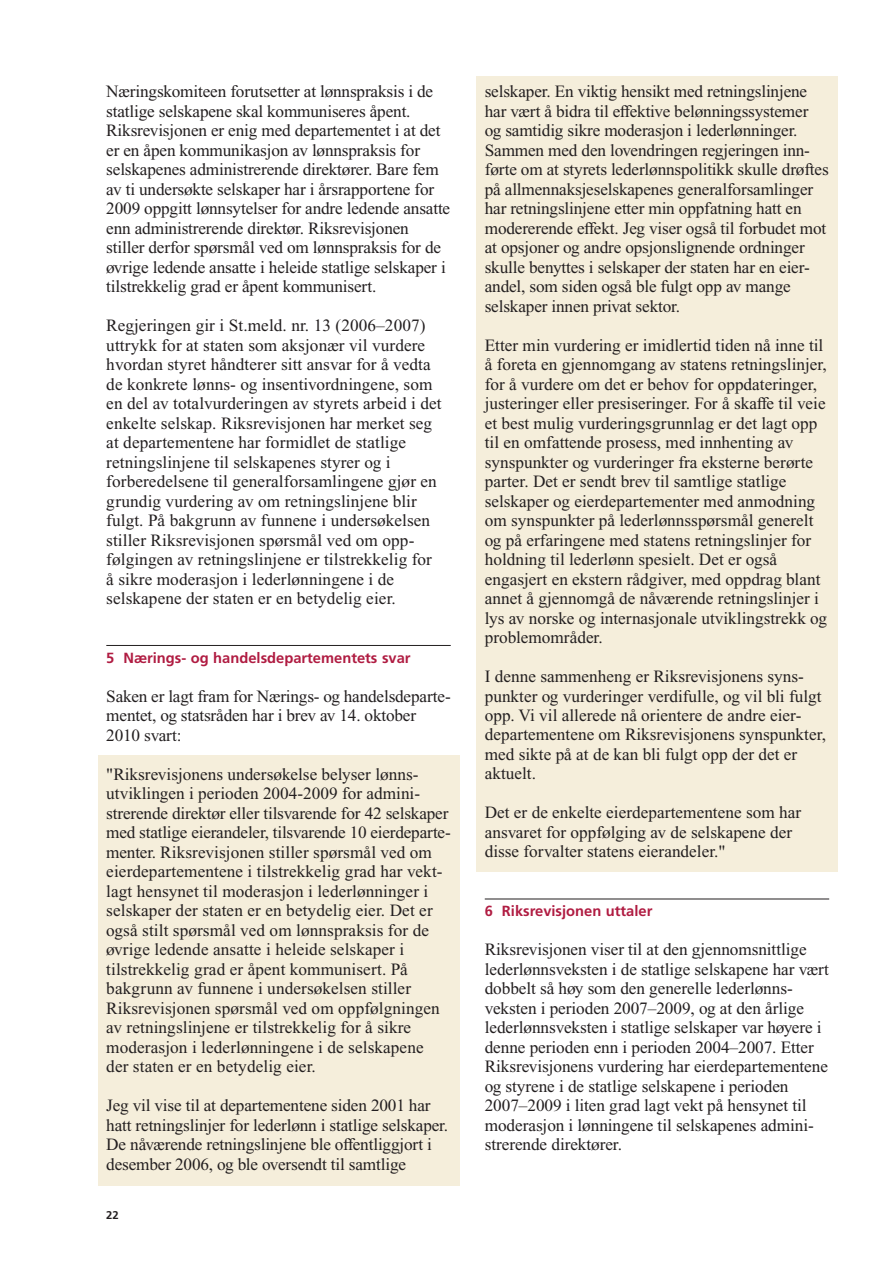
<style>
.page{position:relative;width:893px;height:1263px;background:#fff}
.page>*{position:absolute;margin:0;border:0;box-sizing:border-box;transform-origin:0 0}
.t1{font:17.25px/19.5px "Times New Roman PS Std";color:#231f20}
.t2{font:700 14.7px "Frutiger LT Std";color:#b01c42}
.t3{font:700 11.25px "Frutiger LT Std";color:#231f20}
</style>
<div class="page">
<div style="left:476px;top:77px;width:362px;height:795px;background:#f5eedb"></div>
<div style="left:98px;top:755px;width:361px;height:431px;background:#f5eedb"></div>
<hr style="left:106px;top:645px;width:345px;height:1px;background:#231f20">
<hr style="left:485px;top:899px;width:344px;height:1px;background:#231f20">
<p class="t1" style="left:106px;top:83px;width:345px">Næringskomiteen forutsetter at lønnspraksis i de statlige selskapene skal kommuniseres åpent.<br>Riksrevisjonen er enig med departementet i at det er en åpen kommunikasjon av lønnspraksis for selskapenes administrerende direktører. Bare fem av ti undersøkte selskaper har i årsrapportene for 2009 oppgitt lønnsytelser for andre ledende ansatte enn administrerende direktør. Riksrevisjonen stiller derfor spørsmål ved om lønnspraksis for de øvrige ledende ansatte i heleide statlige selskaper i tilstrekkelig grad er åpent kommunisert.</p>
<p class="t1" style="left:106px;top:317px;width:337px">Regjeringen gir i St.meld. nr. 13 (2006–2007) uttrykk for at staten som aksjonær vil vurdere hvordan styret håndterer sitt ansvar for å vedta de konkrete lønns- og insentivordningene, som en del av totalvurderingen av styrets arbeid i det enkelte selskap. Riksrevisjonen har merket seg at departementene har formidlet de statlige retningslinjene til selskapenes styrer og i forberedelsene til generalforsamlingene gjør en grundig vurdering av om retningslinjene blir fulgt. På bakgrunn av funnene i undersøkelsen stiller Riksrevisjonen spørsmål ved om opp&shy;følgingen av retningslinjene er tilstrekkelig for å sikre moderasjon i lederlønningene i de selskapene der staten er en betydelig eier.</p>
<p class="t2" style="left:106px;top:652px;width:306px">5 Nærings- og handelsdepartementets svar</p>
<p class="t1" style="left:106px;top:688px;width:346px">Saken er lagt fram for Nærings- og handelsdeparte&shy;mentet, og statsråden har i brev av 14. oktober<br>2010 svart:</p>
<p class="t1" style="left:106px;top:766px;width:346px">"Riksrevisjonens undersøkelse belyser lønns&shy;utviklingen i perioden 2004-2009 for admini&shy;strerende direktør eller tilsvarende for 42 selskaper med statlige eierandeler, tilsvarende 10 eierdeparte&shy;menter. Riksrevisjonen stiller spørsmål ved om eierdepartementene i tilstrekkelig grad har vekt&shy;lagt hensynet til moderasjon i lederlønninger i selskaper der staten er en betydelig eier. Det er også stilt spørsmål ved om lønnspraksis for de øvrige ledende ansatte i heleide selskaper i tilstrekkelig grad er åpent kommunisert. På bakgrunn av funnene i undersøkelsen stiller<br>Riks revisjonen spørsmål ved om oppfølgningen av retningslinjene er tilstrekkelig for å sikre moderasjon i lederlønningene i de selskapene<br>der staten er en betydelig eier.</p>
<p class="t1" style="left:106px;top:1097px;width:343px">Jeg vil vise til at departementene siden 2001 har hatt retningslinjer for lederlønn i statlige selskaper.<br>De nåværende retningslinjene ble offentliggjort i desember 2006, og ble oversendt til samtlige</p>
<p class="t3" style="left:106px;top:1211px;width:14px">22</p>
<p class="t1" style="left:485px;top:83px;width:346px">selskaper. En viktig hensikt med retningslinjene har vært å bidra til effektive belønningssystemer og samtidig sikre moderasjon i lederlønninger.<br>Sammen med den lovendringen regjeringen inn&shy;førte om at styrets lederlønnspolitikk skulle drøftes på allmennaksjeselskapenes generalforsamlinger har retningslinjene etter min oppfatning hatt en modererende effekt. Jeg viser også til forbudet mot at opsjoner og andre opsjonslignende ordninger skulle benyttes i selskaper der staten har en eier&shy;andel, som siden også ble fulgt opp av mange selskaper innen privat sektor.</p>
<p class="t1" style="left:485px;top:337px;width:344px">Etter min vurdering er imidlertid tiden nå inne til å foreta en gjennomgang av statens retningslinjer, for å vurdere om det er behov for oppdateringer, justeringer eller presiseringer. For å skaffe til veie et best mulig vurderingsgrunnlag er det lagt opp til en omfattende prosess, med innhenting av synspunkter og vurderinger fra eksterne berørte parter. Det er sendt brev til samtlige statlige selskaper og eierdepartementer med anmodning om synspunkter på lederlønnsspørsmål generelt og på erfaringene med statens retningslinjer for holdning til lederlønn spesielt. Det er også engasjert en ekstern rådgiver, med oppdrag blant annet å gjennomgå de nåværende retningslinjer i lys av norske og internasjonale utviklingstrekk og problemområder.</p>
<p class="t1" style="left:485px;top:668px;width:343px">I denne sammenheng er Riksrevisjonens syns&shy;punkter og vurderinger verdifulle, og vil bli fulgt opp. Vi vil allerede nå orientere de andre eier&shy;departementene om Riksrevisjonens synspunkter, med sikte på at de kan bli fulgt opp der det er aktuelt.</p>
<p class="t1" style="left:485px;top:804px;width:318px">Det er de enkelte eierdepartementene som har ansvaret for oppfølging av de selskapene der disse forvalter statens eierandeler."</p>
<p class="t2" style="left:485px;top:905px;width:169px">6 Riksrevisjonen uttaler</p>
<p class="t1" style="left:485px;top:941px;width:346px">Riksrevisjonen viser til at den gjennomsnittlige lederlønnsveksten i de statlige selskapene har vært dobbelt så høy som den generelle lederlønns&shy;veksten i perioden 2007–2009, og at den årlige lederlønnsveksten i statlige selskaper var høyere i denne perioden enn i perioden 2004–2007. Etter Riksrevisjonens vurdering har eier departementene og styrene i de statlige selskapene i perioden 2007–2009 i liten grad lagt vekt på hensynet til moderasjon i lønningene til selskapenes admini&shy;strerende direktører.</p>
</div>
